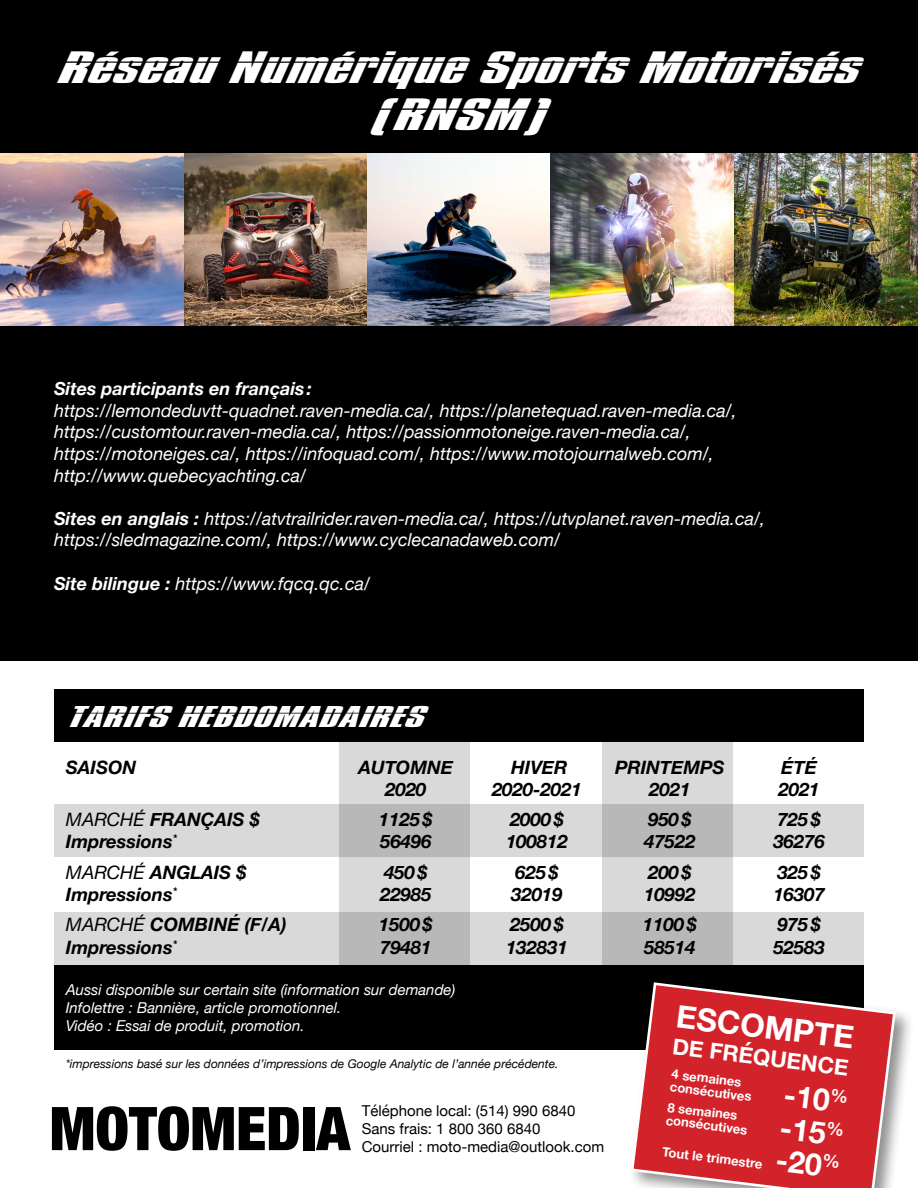
<style>
.page{position:relative;width:918px;height:1188px;background:#fff}
.page>*{position:absolute;margin:0;border:0;box-sizing:border-box;transform-origin:0 0}
.t1{font:900 condensed 60.3px "Helvetica Neue";color:#000}
.t2{font:39px/46.8px "Impossible";letter-spacing:-.01em;color:#fff;text-align:center}
.t3{font:700 31.65px "Helvetica Neue";color:#fff}
.t4{font:700 30.3px "Helvetica Neue";color:#fff}
.t5{font:25.8px "Impossible";color:#fff}
.t6{font:700 22.35px "Helvetica Neue";color:#fff}
.t7{font:italic 700 18.45px "Helvetica Neue";color:#000}
.t8{font:italic 18px/21.6px "Helvetica Neue";color:#fff}
.t9{font:italic 700 18px "Helvetica Neue";color:#fff}
.t10{font:italic 15px "Helvetica Neue";color:#fff}
.t11{font:15px "Helvetica Neue";color:#000}
.t12{font:700 13.05px/13px "Helvetica Neue";color:#fff}
.t13{font:italic 12px "Helvetica Neue";color:#000}
.s1{font-weight:700}
.s2{font-weight:400}
</style>
<div class="page">
<div style="left:0;top:0;width:918px;height:661px;background:#000"></div>
<img style="left:0;top:153px;width:918px;height:173px">
<div style="left:54px;top:805px;width:810px;height:52px;background:#d9d9d9"></div>
<div style="left:54px;top:912px;width:810px;height:53px;background:#d9d9d9"></div>
<svg style="left:602px;top:742px;width:131px;height:223px;background:#c9c9c9"></svg>
<svg style="left:340px;top:742px;width:130px;height:223px;background:#c9c9c9"></svg>
<div style="left:54px;top:689px;width:810px;height:53px;background:#000"></div>
<div style="left:54px;top:965px;width:810px;height:84px;background:#000"></div>
<div style="left:627px;top:979px;width:288px;height:209px;background:#000;opacity:.45"></div>
<svg style="left:629px;top:981px;width:268px;height:207px;background:#c3393e"></svg>
<p class="t2" style="left:55px;top:45px;width:803px">Réseau Numérique Sports Motorisés (RNSM)</p>
<p class="t9" style="left:54px;top:375px;width:259px">Sites participants en français:</p>
<p class="t8" style="left:54px;top:401px;width:684px">https://lemondeduvtt-quadnet.raven-media.ca/, https://planetequad.raven-media.ca/,</p>
<p class="t8" style="left:54px;top:422px;width:638px">https://customtour.raven-media.ca/, https://passionmotoneige.raven-media.ca/,</p>
<p class="t8" style="left:54px;top:444px;width:661px">https://motoneiges.ca/, https://infoquad.com/, https://www.motojournalweb.com/,</p>
<p class="t8" style="left:54px;top:465px;width:254px">http://www.quebecyachting.ca/</p>
<p class="t8" style="left:54px;top:509px;width:713px"><span class="s1">Sites en anglais :</span> https://atvtrailrider.raven-media.ca/, https://utvplanet.raven-media.ca/, https://sledmagazine.com/, https://www.cyclecanadaweb.com/</p>
<p class="t8" style="left:54px;top:573px;width:318px"><span class="s1">Site bilingue :</span> https://www.fqcq.qc.ca/</p>
<p class="t5" style="left:66px;top:701px;width:358px">TARIFS HEBDOMADAIRES</p>
<p class="t7" style="left:66px;top:753px;width:72px">SAISON</p>
<p class="t7" style="left:358px;top:753px;width:96px">AUTOMNE</p>
<p class="t7" style="left:511px;top:753px;width:58px">HIVER</p>
<p class="t7" style="left:615px;top:753px;width:111px">PRINTEMPS</p>
<p class="t7" style="left:781px;top:753px;width:37px">ÉTÉ</p>
<p class="t7" style="left:385px;top:775px;width:43px">2020</p>
<p class="t7" style="left:492px;top:775px;width:91px">2020-2021</p>
<p class="t7" style="left:649px;top:775px;width:43px">2021</p>
<p class="t7" style="left:779px;top:775px;width:43px">2021</p>
<p class="t7" style="left:66px;top:805px;width:195px"><span class="s2">MARCHÉ</span> FRANÇAIS $</p>
<p class="t7" style="left:379px;top:805px;width:55px">1125$</p>
<p class="t7" style="left:510px;top:805px;width:55px">2000$</p>
<p class="t7" style="left:648px;top:805px;width:45px">950$</p>
<p class="t7" style="left:777px;top:805px;width:45px">725$</p>
<p class="t7" style="left:66px;top:827px;width:113px">Impressions<sup>*</sup></p>
<p class="t7" style="left:380px;top:827px;width:53px">56496</p>
<p class="t7" style="left:506px;top:827px;width:63px">100812</p>
<p class="t7" style="left:644px;top:827px;width:53px">47522</p>
<p class="t7" style="left:773px;top:827px;width:53px">36276</p>
<p class="t7" style="left:66px;top:858px;width:182px"><span class="s2">MARCHÉ</span> ANGLAIS $</p>
<p class="t7" style="left:384px;top:858px;width:45px">450$</p>
<p class="t7" style="left:515px;top:858px;width:45px">625$</p>
<p class="t7" style="left:648px;top:858px;width:45px">200$</p>
<p class="t7" style="left:777px;top:858px;width:45px">325$</p>
<p class="t7" style="left:66px;top:880px;width:113px">Impressions<sup>*</sup></p>
<p class="t7" style="left:380px;top:880px;width:53px">22985</p>
<p class="t7" style="left:511px;top:880px;width:53px">32019</p>
<p class="t7" style="left:644px;top:880px;width:53px">10992</p>
<p class="t7" style="left:773px;top:880px;width:53px">16307</p>
<p class="t7" style="left:66px;top:910px;width:222px"><span class="s2">MARCHÉ</span> COMBINÉ (F/A)</p>
<p class="t7" style="left:379px;top:910px;width:55px">1500$</p>
<p class="t7" style="left:510px;top:910px;width:55px">2500$</p>
<p class="t7" style="left:643px;top:910px;width:55px">1100$</p>
<p class="t7" style="left:777px;top:910px;width:45px">975$</p>
<p class="t7" style="left:66px;top:933px;width:113px">Impressions<sup>*</sup></p>
<p class="t7" style="left:380px;top:933px;width:53px">79481</p>
<p class="t7" style="left:506px;top:933px;width:63px">132831</p>
<p class="t7" style="left:644px;top:933px;width:53px">58514</p>
<p class="t7" style="left:773px;top:933px;width:53px">52583</p>
<p class="t10" style="left:66px;top:979px;width:391px">Aussi disponible sur certain site (information sur demande)</p>
<p class="t10" style="left:66px;top:997px;width:277px">Infolettre : Bannière, article promotionnel.</p>
<p class="t10" style="left:66px;top:1015px;width:240px">Vidéo : Essai de produit, promotion.</p>
<p class="t13" style="left:66px;top:1055px;width:494px">*impressions basé sur les données d’impressions de Google Analytic de l’année précédente.</p>
<p class="t12" style="left:673px;top:1068px;width:83px;rotate:7deg">4 semaines consécutives</p>
<p class="t3" style="left:679px;top:991px;width:180px;rotate:7deg">ESCOMPTE</p>
<p class="t6" style="left:675px;top:1028px;width:179px;rotate:7deg">DE FRÉQUENCE</p>
<p class="t4" style="left:787px;top:1071px;width:65px;rotate:7deg">-10<sup>%</sup></p>
<p class="t12" style="left:668px;top:1101px;width:83px;rotate:7deg">8 semaines consécutives</p>
<p class="t11" style="left:362px;top:1099px;width:215px">Téléphone local: (514) 990 6840</p>
<p class="t11" style="left:362px;top:1117px;width:180px">Sans frais: 1 800 360 6840</p>
<p class="t1" style="left:50px;top:1079px;width:302px">MOTOMEDIA</p>
<p class="t4" style="left:783px;top:1104px;width:65px;rotate:7deg">-15<sup>%</sup></p>
<p class="t11" style="left:362px;top:1135px;width:244px">Courriel : moto-media@outlook.com</p>
<p class="t12" style="left:663px;top:1146px;width:102px;rotate:7deg">Tout le trimestre</p>
<p class="t4" style="left:779px;top:1136px;width:65px;rotate:7deg">-20<sup>%</sup></p>
</div>
